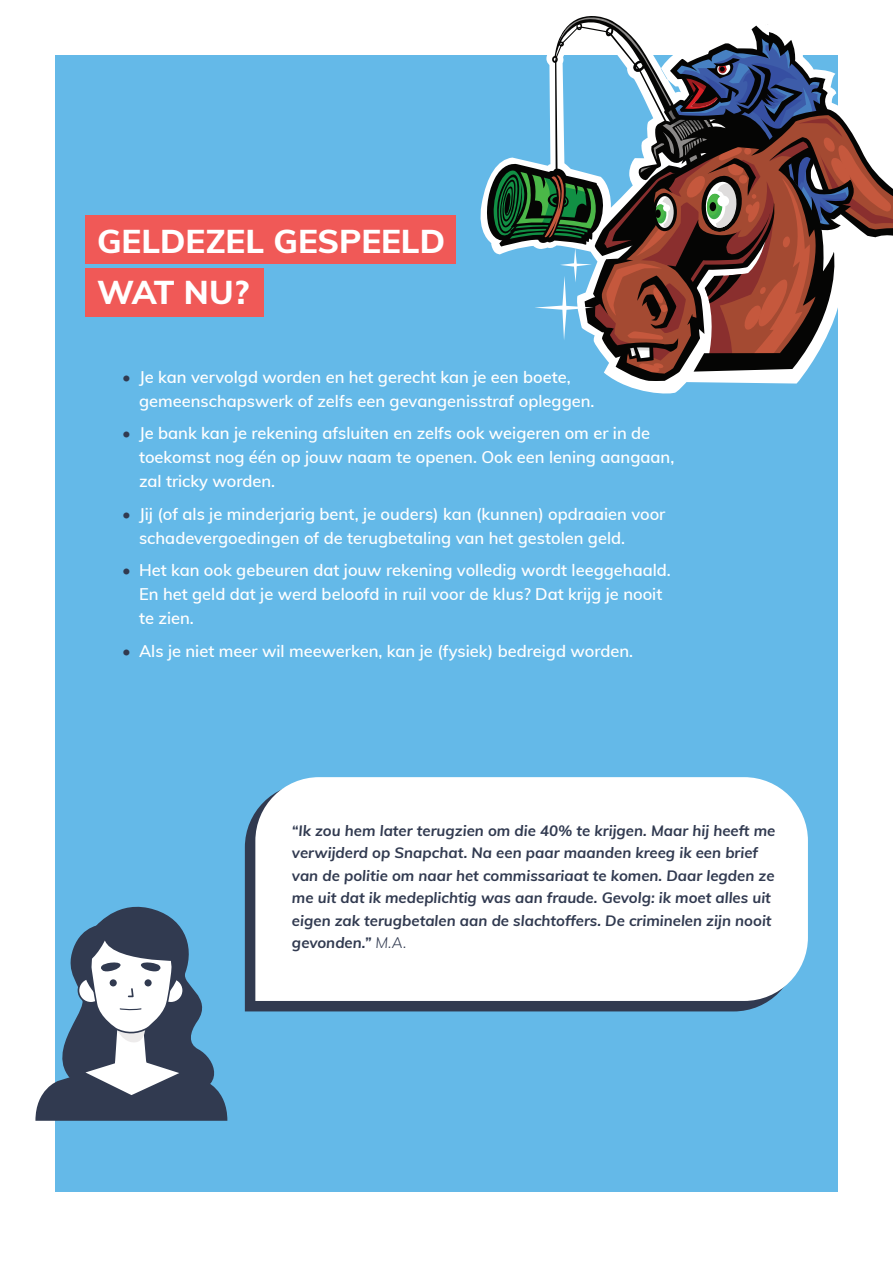
<style>
.page{position:relative;width:893px;height:1263px;background:#fff}
.page>*{position:absolute;margin:0;border:0;box-sizing:border-box;transform-origin:0 0}
.uitgelijnd{font:800 33px/51px "Muli";color:#fff}
.uitgelijnd-2{font:600 16.5px/24px "Muli";color:#fff}
.uitgelijnd-3{font:italic 700 15px/22.5px "Muli";color:#313a50}
.s1{color:#313a50}
.s2{font-weight:300}
</style>
<div class="page">
<div style="left:55px;top:55px;width:783px;height:1136px;background:#64b9e8"></div>
<div style="left:245px;top:813px;width:524px;height:198px;background:#313a50"></div>
<div style="left:255px;top:777px;width:553px;height:224px;background:#fff"></div>
<svg style="left:481px;top:187px;width:318px;height:206px"></svg>
<svg style="left:486px;top:16px;width:407px;height:365px"></svg>
<div style="left:85px;top:215px;width:371px;height:49px;background:#f05957"></div>
<div style="left:85px;top:268px;width:179px;height:49px;background:#f05957"></div>
<svg style="left:35px;top:906px;width:193px;height:215px"></svg>
<p class="uitgelijnd" style="left:97px;top:214px;width:350px">GELDEZEL GESPEELD<br>WAT NU?</p>
<p class="uitgelijnd-2" style="left:139px;top:364px;width:457px;text-indent:-17px"><span class="s1">•</span> Je kan vervolgd worden en het gerecht kan je een boete, gemeenschapswerk of zelfs een gevangenisstraf opleggen.</p>
<p class="uitgelijnd-2" style="left:139px;top:420px;width:537px;text-indent:-17px"><span class="s1">•</span> Je bank kan je rekening afsluiten en zelfs ook weigeren om er in de toekomst nog één op jouw naam te openen. Ook een lening aangaan, zal tricky worden.</p>
<p class="uitgelijnd-2" style="left:139px;top:501px;width:528px;text-indent:-17px"><span class="s1">•</span> Jij (of als je minderjarig bent, je ouders) kan (kunnen) opdraaien voor schadevergoedingen of de terugbetaling van het gestolen geld.</p>
<p class="uitgelijnd-2" style="left:139px;top:557px;width:533px;text-indent:-17px"><span class="s1">•</span> Het kan ook gebeuren dat jouw rekening volledig wordt leeggehaald.<br>En het geld dat je werd beloofd in ruil voor de klus? Dat krijg je nooit te zien.</p>
<p class="uitgelijnd-2" style="left:122px;top:638px;width:513px"><span class="s1">•</span> Als je niet meer wil meewerken, kan je (fysiek) bedreigd worden.</p>
<p class="uitgelijnd-3" style="left:292px;top:818px;width:485px">“Ik zou hem later terugzien om die 40% te krijgen. Maar hij heeft me verwijderd op Snapchat. Na een paar maanden kreeg ik een brief van de politie om naar het commissariaat te komen. Daar legden ze me uit dat ik medeplichtig was aan fraude. Gevolg: ik moet alles uit eigen zak terugbetalen aan de slachtoffers. De criminelen zijn nooit gevonden.” <span class="s2">M.A.</span></p>
</div>
